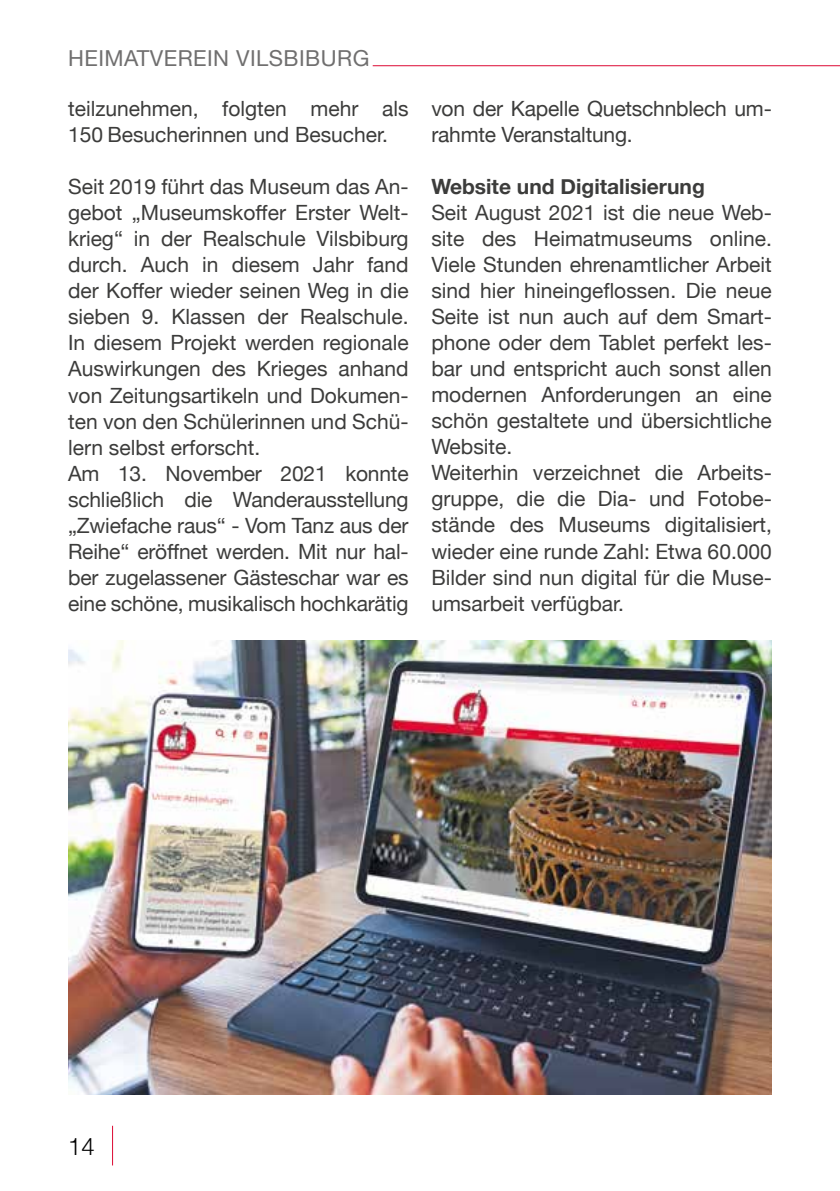
<style>
.page{position:relative;width:840px;height:1191px;background:#fff}
.page>*{position:absolute;margin:0;border:0;box-sizing:border-box;transform-origin:0 0}
.t1{font:300 24px "Helvetica Neue";color:#000}
.t2{font:22px "Helvetica Neue";letter-spacing:.02em;color:#706f6f}
.t3{font:21px/26px "Helvetica Neue";color:#3c3c3b}
.t4{font:700 21px "Helvetica Neue";color:#3c3c3b}
</style>
<div class="page">
<hr style="left:112px;top:1125px;width:1px;height:40px;background:#dc0a33">
<hr style="left:372px;top:65px;width:467px;height:1px;background:#dc0a33">
<img style="left:68px;top:641px;width:703px;height:453px">
<p class="t2" style="left:68px;top:42px;width:302px">HEIMATVEREIN VILSBIBURG</p>
<p class="t3" style="left:68px;top:97px;width:342px">teilzunehmen, folgten mehr als<br>150 Besucherinnen und Besucher.</p>
<p class="t3" style="left:68px;top:175px;width:342px">Seit 2019 führt das Museum das An&shy;gebot „Museumskoffer Erster Welt&shy;krieg“ in der Realschule Vilsbiburg durch. Auch in diesem Jahr fand der Koffer wieder seinen Weg in die sieben 9. Klassen der Realschule.<br>In diesem Projekt werden regionale Auswirkungen des Krieges anhand von Zeitungsartikeln und Dokumen&shy;ten von den Schülerinnen und Schü&shy;lern selbst erforscht.<br>Am 13. November 2021 konnte schließlich die Wanderausstellung „Zwiefache raus“ - Vom Tanz aus der Reihe“ eröffnet werden. Mit nur hal&shy;ber zugelassener Gästeschar war es eine schöne, musikalisch hochkarätig</p>
<p class="t3" style="left:431px;top:97px;width:342px">von der Kapelle Quetschnblech um&shy;rahmte Veranstaltung.</p>
<p class="t4" style="left:431px;top:170px;width:275px">Website und Digitalisierung</p>
<p class="t3" style="left:431px;top:201px;width:342px">Seit August 2021 ist die neue Web&shy;site des Heimatmuseums online.<br>Viele Stunden ehrenamtlicher Arbeit sind hier hineingeflossen. Die neue<br>Seite ist nun auch auf dem Smart&shy;phone oder dem Tablet perfekt les&shy;bar und entspricht auch sonst allen modernen Anforderungen an eine schön gestaltete und übersichtliche<br>Website.<br>Weiterhin verzeichnet die Arbeits&shy;gruppe, die die Dia- und Fotobe&shy;stände des Museums digitalisiert, wieder eine runde Zahl: Etwa 60.000<br>Bilder sind nun digital für die Muse&shy;umsarbeit verfügbar.</p>
<p class="t1" style="left:68px;top:1126px;width:28px">14</p>
</div>
